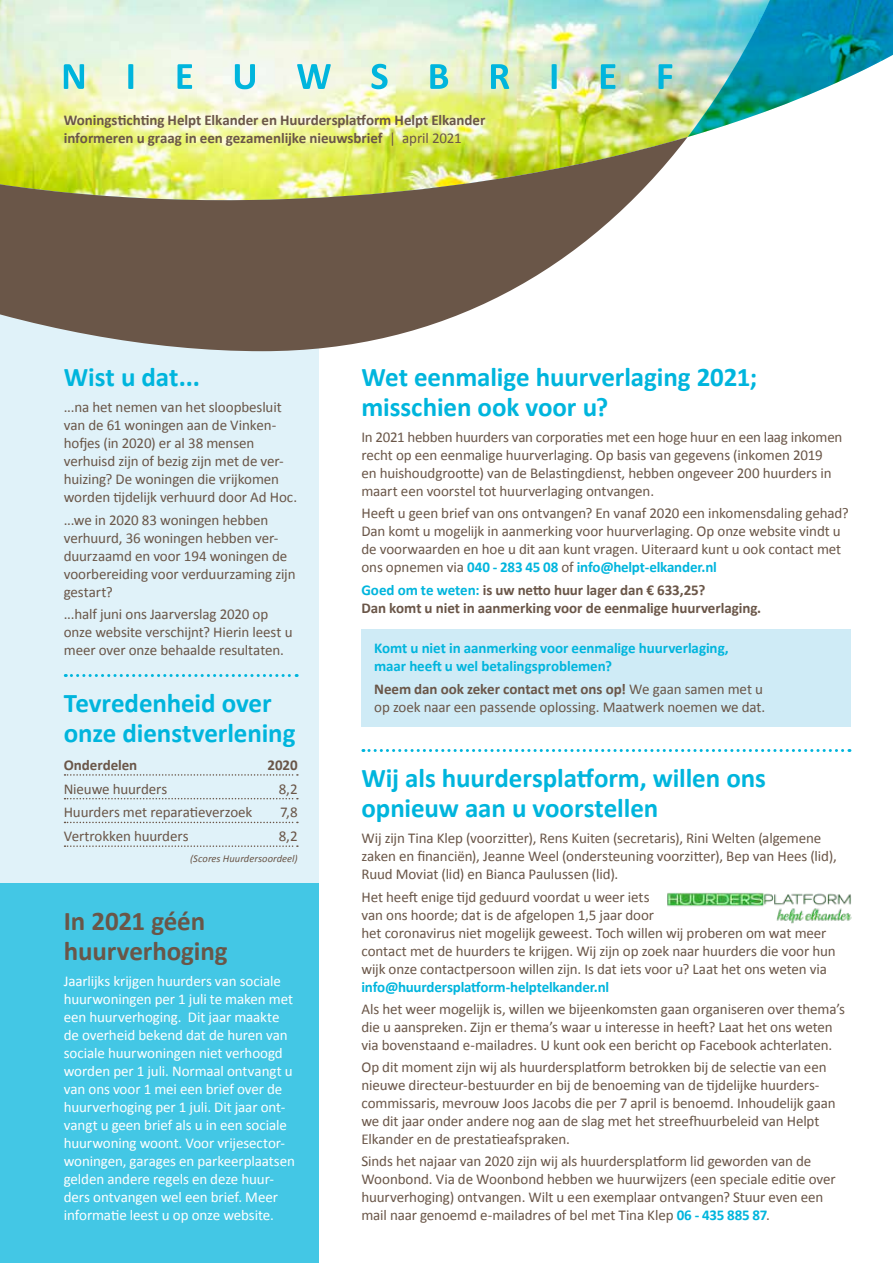
<style>
.page{position:relative;width:893px;height:1263px;background:#fff}
.page>*{position:absolute;margin:0;border:0;box-sizing:border-box;transform-origin:0 0}
.t1{font:700 27px/29.7px "Calibri";letter-spacing:-.005em;color:#00b5dd}
.t2{font:700 27px/29.7px "Calibri";letter-spacing:-.005em;color:#6a5648}
.t3{font:15px/18px "Calibri";letter-spacing:-.01em;color:#6a5648}
.t4{font:15px/18px "Calibri";letter-spacing:-.01em;color:#fff}
.t5{font:700 15px/18px "Calibri";letter-spacing:-.005em;color:#6a5648}
.t6{font:700 15px/18px "Calibri";letter-spacing:-.005em;color:#00b5dd}
.t7{font:italic 10.5px "Calibri";letter-spacing:.005em;color:#6a5648}
.s1{font-weight:400}
.s2{font-weight:700;color:#00b5dd}
.s3{color:#00b5dd}
.s4{font-weight:700}
</style>
<div class="page">
<div style="left:0;top:0;width:319px;height:1263px;background:#e0f2f9"></div>
<img style="left:688px;top:0;width:205px;height:137px">
<img style="left:0;top:0;width:688px;height:351px">
<div style="left:0;top:883px;width:319px;height:380px;background:#43c7e5"></div>
<svg style="left:64px;top:64px;width:608px;height:25px;background:#bde6d8"></svg>
<div style="left:361px;top:629px;width:489px;height:98px;background:#cfebf6"></div>
<svg style="left:363px;top:749px;width:487px;height:3px"></svg>
<img style="left:667px;top:892px;width:185px;height:32px">
<svg style="left:65px;top:674px;width:232px;height:3px"></svg>
<svg style="left:65px;top:774px;width:233px;height:2px"></svg>
<svg style="left:65px;top:798px;width:233px;height:1px"></svg>
<svg style="left:65px;top:822px;width:233px;height:1px"></svg>
<svg style="left:65px;top:845px;width:233px;height:2px"></svg>
<p class="t5" style="left:64px;top:110px;width:423px">Woningstichting Helpt Elkander en Huurdersplatform Helpt Elkander informeren u graag in een gezamenlijke nieuwsbrief <span class="s1">| april 2021</span></p>
<h1 class="t1" style="left:64px;top:361px;width:138px">Wist u dat...</h1>
<p class="t3" style="left:64px;top:398px;width:235px">...na het nemen van het sloopbesluit van de 61 woningen aan de Vinken&shy;hofjes (in 2020) er al 38 mensen verhuisd zijn of bezig zijn met de ver&shy;huizing? De woningen die vrijkomen worden tijdelijk verhuurd door Ad Hoc.</p>
<p class="t3" style="left:64px;top:510px;width:233px">...we in 2020 83 woningen hebben verhuurd, 36 woningen hebben ver&shy;duurzaamd en voor 194 woningen de voorbereiding voor verduurzaming zijn gestart?</p>
<p class="t3" style="left:64px;top:604px;width:230px">...half juni ons Jaarverslag 2020 op onze website verschijnt? Hierin leest u meer over onze behaalde resultaten.</p>
<h1 class="t1" style="left:64px;top:687px;width:233px">Tevredenheid over onze dienstverlening</h1>
<p class="t5" style="left:64px;top:755px;width:75px">Onderdelen</p>
<p class="t5" style="left:268px;top:755px;width:32px">2020</p>
<p class="t3" style="left:64px;top:779px;width:105px">Nieuwe huurders</p>
<p class="t3" style="left:279px;top:779px;width:20px">8,2</p>
<p class="t3" style="left:64px;top:803px;width:190px">Huurders met reparatieverzoek</p>
<p class="t3" style="left:280px;top:803px;width:19px">7,8</p>
<p class="t3" style="left:64px;top:826px;width:126px">Vertrokken huurders</p>
<p class="t3" style="left:279px;top:826px;width:20px">8,2</p>
<p class="t7" style="left:190px;top:852px;width:109px">(Scores Huurdersoordeel)</p>
<h1 class="t2" style="left:64px;top:905px;width:165px">In 2021 géén huurverhoging</h1>
<p class="t4" style="left:64px;top:972px;width:233px">Jaarlijks krijgen huurders van sociale huurwoningen per 1 juli te maken met een huurverhoging. Dit jaar maakte de overheid bekend dat de huren van sociale huurwoningen niet verhoogd worden per 1 juli. Normaal ontvangt u van ons voor 1 mei een brief over de huurverhoging per 1 juli. Dit jaar ont&shy;vangt u geen brief als u in een sociale huurwoning woont. Voor vrijesector&shy;woningen, garages en parkeerplaatsen gelden andere regels en deze huur&shy;ders ontvangen wel een brief. Meer informatie leest u op onze website.</p>
<h1 class="t1" style="left:361px;top:361px;width:397px">Wet eenmalige huurverlaging 2021; misschien ook voor u?</h1>
<p class="t3" style="left:361px;top:427px;width:482px">In 2021 hebben huurders van corporaties met een hoge huur en een laag inkomen recht op een eenmalige huurverlaging. Op basis van gegevens (inkomen 2019<br>en huishoudgrootte) van de Belastingdienst, hebben ongeveer 200 huurders in maart een voorstel tot huurverlaging ontvangen.</p>
<p class="t3" style="left:361px;top:504px;width:489px">Heeft u geen brief van ons ontvangen? En vanaf 2020 een inkomensdaling gehad?<br>Dan komt u mogelijk in aanmerking voor huurverlaging. Op onze website vindt u de voorwaarden en hoe u dit aan kunt vragen. Uiteraard kunt u ook contact met ons opnemen via <span class="s2">040 - 283 45 08</span> of <span class="s2">info@helpt-elkander.nl</span></p>
<p class="t5" style="left:361px;top:580px;width:401px"><span class="s3">Goed om te weten:</span> is uw netto huur lager dan € 633,25?<br>Dan komt u niet in aanmerking voor de eenmalige huurverlaging.</p>
<p class="t6" style="left:374px;top:639px;width:356px">Komt u niet in aanmerking voor eenmalige huurverlaging, maar heeft u wel betalingsproblemen?</p>
<p class="t3" style="left:374px;top:679px;width:393px"><span class="s4">Neem dan ook zeker contact met ons op!</span> We gaan samen met u op zoek naar een passende oplossing. Maatwerk noemen we dat.</p>
<h1 class="t1" style="left:361px;top:762px;width:406px">Wij als huurdersplatform, willen ons opnieuw aan u voorstellen</h1>
<p class="t3" style="left:361px;top:829px;width:477px">Wij zijn Tina Klep (voorzitter), Rens Kuiten (secretaris), Rini Welten (algemene zaken en financiën), Jeanne Weel (ondersteuning voorzitter), Bep van Hees (lid),<br>Ruud Moviat (lid) en Bianca Paulussen (lid).</p>
<p class="t3" style="left:361px;top:887px;width:476px">Het heeft enige tijd geduurd voordat u weer iets<br>van ons hoorde; dat is de afgelopen 1,5 jaar door<br>het coronavirus niet mogelijk geweest. Toch willen wij proberen om wat meer contact met de huurders te krijgen. Wij zijn op zoek naar huurders die voor hun wijk onze contactpersoon willen zijn. Is dat iets voor u? Laat het ons weten via</p>
<p class="t6" style="left:361px;top:977px;width:249px">info@huurdersplatform-helptelkander.nl</p>
<p class="t3" style="left:361px;top:999px;width:485px">Als het weer mogelijk is, willen we bijeenkomsten gaan organiseren over thema’s die u aanspreken. Zijn er thema’s waar u interesse in heeft? Laat het ons weten via bovenstaand e-mailadres. U kunt ook een bericht op Facebook achterlaten.</p>
<p class="t3" style="left:361px;top:1057px;width:476px">Op dit moment zijn wij als huurdersplatform betrokken bij de selectie van een nieuwe directeur-bestuurder en bij de benoeming van de tijdelijke huurders&shy;commissaris, mevrouw Joos Jacobs die per 7 april is benoemd. Inhoudelijk gaan we dit jaar onder andere nog aan de slag met het streefhuurbeleid van Helpt Elkander en de prestatieafspraken.</p>
<p class="t3" style="left:361px;top:1152px;width:476px">Sinds het najaar van 2020 zijn wij als huurdersplatform lid geworden van de Woonbond. Via de Woonbond hebben we huurwijzers (een speciale editie over huurverhoging) ontvangen. Wilt u een exemplaar ontvangen? Stuur even een mail naar genoemd e-mailadres of bel met Tina Klep <span class="s2">06 - 435 885 87</span>.</p>
</div>
